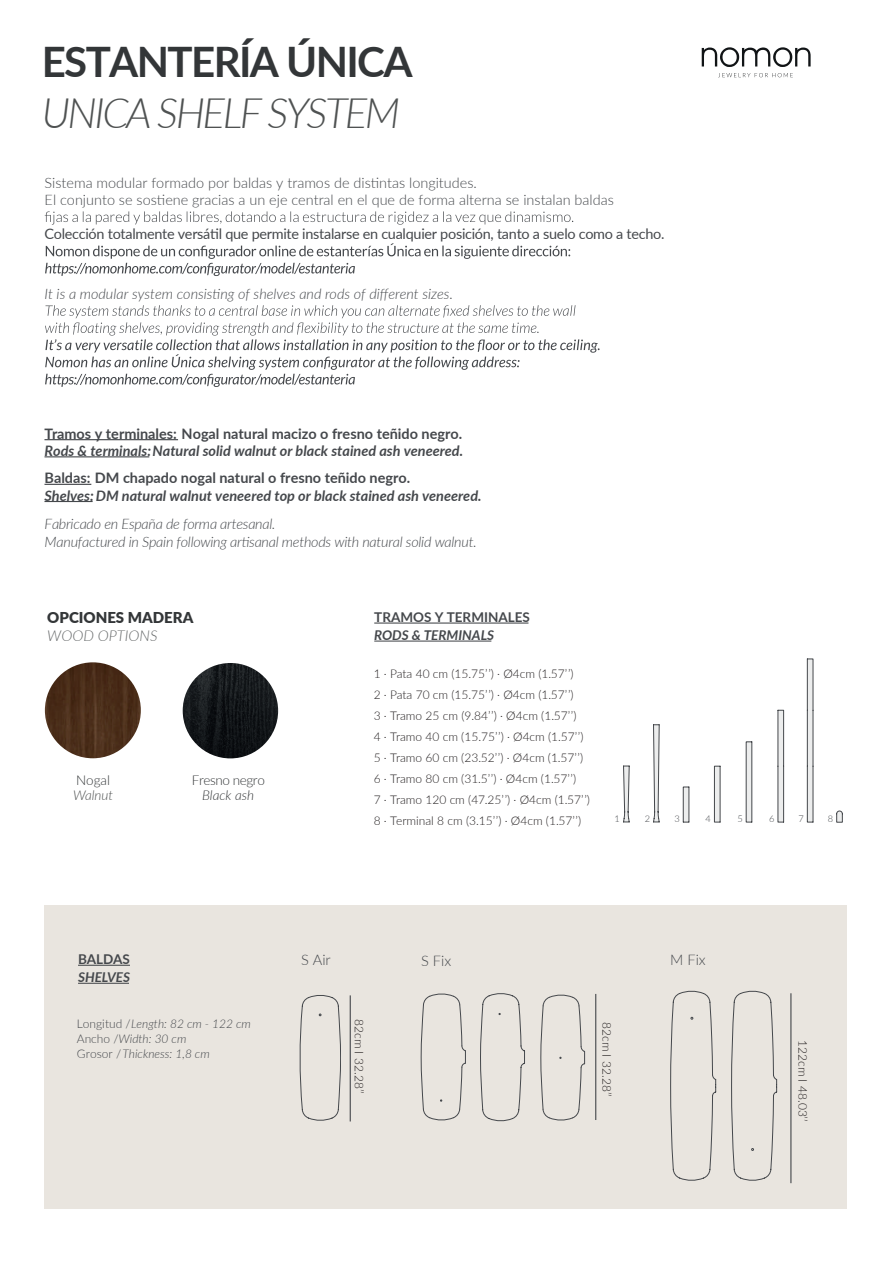
<style>
.page{position:relative;width:893px;height:1263px;background:#fff}
.page>*{position:absolute;margin:0;border:0;box-sizing:border-box;transform-origin:0 0}
.t1{font:italic 300 42px "Lato";letter-spacing:-.06em;color:#4f5252}
.t2{font:700 42px "Lato";letter-spacing:-.04em;color:#333638}
.t3{font:900 15px "Lato";color:#333638}
.t4{font:italic 300 15px "Lato";color:#66696a}
.t5{font:300 14.55px "Lato";color:#45484c}
.t6{font:300 14.4px/17.1px "Lato";color:#45484c}
.t7{font:italic 700 14.4px "Lato";color:#45484c}
.t8{font:700 14.4px "Lato";color:#45484c}
.t9{font:italic 300 14.4px/18px "Lato";letter-spacing:-.02em;color:#45484c}
.t10{font:14.4px "Lato";letter-spacing:-.02em;color:#45484c}
.t11{font:italic 300 14.4px "Lato";color:#45484c}
.t12{font:700 13.5px "Lato";color:#45484c}
.t13{font:italic 700 13.5px "Lato";color:#45484c}
.t14{font:300 13.5px "Lato";letter-spacing:-.03em;color:#333638}
.t15{font:italic 300 13.5px "Lato";color:#333638}
.t16{font:italic 300 13.5px "Lato";color:#4f5252}
.t17{font:300 12px/21px "Lato";color:#231f20}
.t18{font:italic 300 12px/15px "Lato";color:#45484c}
.t19{font:300 9.3px "Lato";color:#45484c}
.s1{font-style:normal}
</style>
<div class="page">
<div style="left:44px;top:905px;width:803px;height:303px;background:#e9e5df"></div>
<svg style="left:702px;top:47px;width:109px;height:20px"></svg>
<svg style="left:719px;top:73px;width:74px;height:4px"></svg>
<svg style="left:45px;top:211px;width:528px;height:14px"></svg>
<svg style="left:45px;top:243px;width:525px;height:33px"></svg>
<svg style="left:45px;top:305px;width:555px;height:82px"></svg>
<hr style="left:44px;top:439px;width:134px;height:1px;background:#45484c">
<hr style="left:44px;top:456px;width:105px;height:1px;background:#45484c">
<hr style="left:44px;top:484px;width:47px;height:1px;background:#45484c">
<hr style="left:44px;top:501px;width:49px;height:1px;background:#45484c">
<hr style="left:374px;top:622px;width:154px;height:2px;background:#45484c">
<hr style="left:374px;top:640px;width:117px;height:2px;background:#45484c">
<svg style="left:623px;top:658px;width:220px;height:165px"></svg>
<hr style="left:78px;top:965px;width:52px;height:1px;background:#45484c">
<hr style="left:78px;top:983px;width:51px;height:1px;background:#45484c">
<hr style="left:595px;top:994px;width:1px;height:126px;background:#45484c">
<hr style="left:790px;top:993px;width:1px;height:190px;background:#45484c">
<svg style="left:300px;top:995px;width:41px;height:126px"></svg>
<svg style="left:670px;top:991px;width:46px;height:190px"></svg>
<svg style="left:731px;top:991px;width:46px;height:190px"></svg>
<svg style="left:420px;top:993px;width:46px;height:128px"></svg>
<svg style="left:480px;top:993px;width:45px;height:128px"></svg>
<svg style="left:541px;top:994px;width:44px;height:127px"></svg>
<hr style="left:350px;top:995px;width:1px;height:126px;background:#45484c">
<img style="left:183px;top:663px;width:95px;height:95px;border-radius:48px">
<img style="left:45px;top:662px;width:96px;height:96px;border-radius:48px">
<h1 class="t2" style="left:42px;top:38px;width:372px">ESTANTERÍA ÚNICA</h1>
<h1 class="t1" style="left:42px;top:89px;width:360px">UNICA SHELF SYSTEM</h1>
<p class="t6" style="left:44px;top:175px;width:571px">Sistema modular formado por baldas y tramos de distintas longitudes.<br>El conjunto se sostiene gracias a un eje central en el que de forma alterna se instalan baldas</p>
<p class="t10" style="left:44px;top:228px;width:621px">Colección totalmente versátil que permite instalarse en cualquier posición, tanto a suelo como a techo.</p>
<p class="t11" style="left:44px;top:283px;width:410px">It is a modular system consisting of shelves and rods of different sizes.</p>
<p class="t8" style="left:44px;top:425px;width:419px">Tramos y terminales: Nogal natural macizo o fresno teñido negro.</p>
<p class="t7" style="left:44px;top:445px;width:420px">Rods &amp; terminals: Natural solid walnut or black stained ash veneered.</p>
<p class="t8" style="left:44px;top:470px;width:367px">Baldas: DM chapado nogal natural o fresno teñido negro.</p>
<p class="t7" style="left:44px;top:489px;width:439px">Shelves: DM natural walnut veneered top or black stained ash veneered.</p>
<p class="t9" style="left:45px;top:514px;width:434px">Fabricado en España de forma artesanal.<br>Manufactured in Spain following artisanal methods with natural solid walnut.</p>
<p class="t3" style="left:47px;top:609px;width:148px">OPCIONES MADERA</p>
<p class="t4" style="left:47px;top:627px;width:112px">WOOD OPTIONS</p>
<p class="t14" style="left:76px;top:775px;width:36px">Nogal</p>
<p class="t16" style="left:73px;top:787px;width:42px">Walnut</p>
<p class="t14" style="left:192px;top:775px;width:75px">Fresno negro</p>
<p class="t15" style="left:202px;top:787px;width:53px">Black ash</p>
<p class="t12" style="left:374px;top:610px;width:157px">TRAMOS Y TERMINALES</p>
<p class="t13" style="left:374px;top:630px;width:121px">RODS &amp; TERMINALS</p>
<p class="t17" style="left:374px;top:664px;width:218px">1 · Pata 40 cm (15.75’’) · Ø4cm (1.57’’)<br>2 · Pata 70 cm (15.75’’) · Ø4cm (1.57’’)<br>3 · Tramo 25 cm (9.84’’) · Ø4cm (1.57’’)<br>4 · Tramo 40 cm (15.75’’) · Ø4cm (1.57’’)<br>5 · Tramo 60 cm (23.52’’) · Ø4cm (1.57’’)<br>6 · Tramo 80 cm (31.5’’) · Ø4cm (1.57’’)<br>7 · Tramo 120 cm (47.25’’) · Ø4cm (1.57’’)<br>8 · Terminal 8 cm (3.15’’) · Ø4cm (1.57’’)</p>
<p class="t19" style="left:615px;top:815px;width:7px">1</p>
<p class="t19" style="left:645px;top:815px;width:7px">2</p>
<p class="t19" style="left:674px;top:815px;width:7px">3</p>
<p class="t19" style="left:706px;top:815px;width:7px">4</p>
<p class="t19" style="left:737px;top:815px;width:7px">5</p>
<p class="t19" style="left:769px;top:815px;width:7px">6</p>
<p class="t19" style="left:799px;top:815px;width:7px">7</p>
<p class="t19" style="left:828px;top:815px;width:7px">8</p>
<p class="t12" style="left:78px;top:952px;width:53px">BALDAS</p>
<p class="t13" style="left:78px;top:972px;width:54px">SHELVES</p>
<p class="t18" style="left:77px;top:1015px;width:175px"><span class="s1">Longitud /</span> Length: 82 cm - 122 cm<br><span class="s1">Ancho /</span> Width: 30 cm<br><span class="s1">Grosor /</span> Thickness: 1,8 cm</p>
<p class="t5" style="left:301px;top:955px;width:31px">S Air</p>
<p class="t5" style="left:421px;top:955px;width:32px">S Fix</p>
<p class="t5" style="left:670px;top:955px;width:37px">M Fix</p>
<p class="t17" style="left:370px;top:1019px;width:76px;rotate:90deg">82cm I 32.28’’</p>
<p class="t17" style="left:618px;top:1022px;width:76px;rotate:90deg">82cm I 32.28’’</p>
<p class="t17" style="left:814px;top:1040px;width:83px;rotate:90deg">122cm I 48.03’’</p>
</div>
